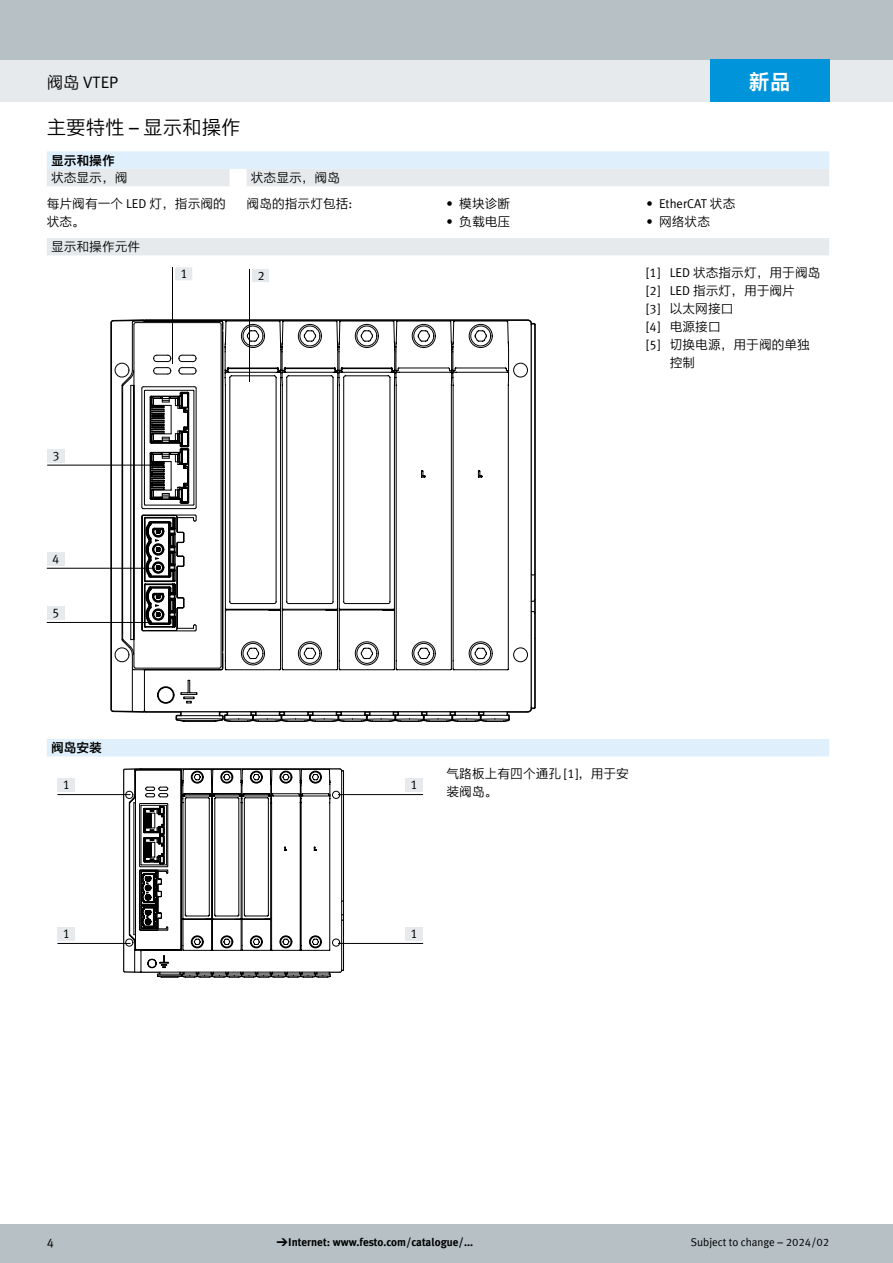
<style>
.page{position:relative;width:893px;height:1263px;background:#fff}
.page>*{position:absolute;margin:0;border:0;box-sizing:border-box;transform-origin:0 0}
.t1{font:700 21px "Festo Chinese S";color:#fff}
.t2{font:19.5px "Festo Chinese S";color:#000}
.t3{font:16.5px "Festo Chinese S";color:#000}
.t4{font:12.75px/18px "Festo Chinese S";color:#000}
.t5{font:700 12.75px "Festo Chinese S";color:#000}
.t6{font:700 11.25px "Festo Chinese S";color:#000}
.t7{font:11.25px "Festo Chinese S";color:#000}
.s1{font-family:"Meto Pict 182";font-weight:400}
</style>
<div class="page">
<div style="left:0;top:1225px;width:893px;height:38px;background:#b6c0c5"></div>
<div style="left:0;top:60px;width:893px;height:42px;background:#e7eaec"></div>
<div style="left:0;top:0;width:893px;height:60px;background:#b6c0c5"></div>
<div style="left:47px;top:151px;width:782px;height:18px;background:#dff0fc"></div>
<svg style="left:47px;top:169px;width:782px;height:86px"></svg>
<svg style="left:110px;top:319px;width:426px;height:403px"></svg>
<div style="left:172px;top:267px;width:21px;height:97px;background:#000"></div>
<div style="left:173px;top:267px;width:20px;height:97px;background:#fff"></div>
<div style="left:175px;top:267px;width:17px;height:13px;background:#e7eaec"></div>
<div style="left:249px;top:269px;width:21px;height:113px;background:#000"></div>
<svg style="left:250px;top:269px;width:20px;height:113px;background:#e2e2e2"></svg>
<div style="left:252px;top:269px;width:17px;height:13px;background:#e7eaec"></div>
<div style="left:47px;top:449px;width:18px;height:13px;background:#e7eaec"></div>
<hr style="left:47px;top:465px;width:114px;height:1px;background:#000">
<div style="left:47px;top:552px;width:18px;height:13px;background:#e7eaec"></div>
<hr style="left:47px;top:568px;width:108px;height:1px;background:#000">
<div style="left:47px;top:607px;width:18px;height:13px;background:#e7eaec"></div>
<hr style="left:47px;top:622px;width:105px;height:1px;background:#000">
<div style="left:47px;top:739px;width:782px;height:17px;background:#dff0fc"></div>
<svg style="left:123px;top:768px;width:221px;height:209px"></svg>
<div style="left:57px;top:779px;width:18px;height:13px;background:#e7eaec"></div>
<hr style="left:57px;top:794px;width:74px;height:1px;background:#000">
<div style="left:405px;top:779px;width:18px;height:13px;background:#e7eaec"></div>
<hr style="left:338px;top:794px;width:85px;height:1px;background:#000">
<div style="left:57px;top:927px;width:18px;height:13px;background:#e7eaec"></div>
<hr style="left:57px;top:943px;width:74px;height:1px;background:#000">
<div style="left:405px;top:927px;width:18px;height:13px;background:#e7eaec"></div>
<hr style="left:338px;top:943px;width:85px;height:1px;background:#000">
<div style="left:710px;top:60px;width:119px;height:42px;background:#0095db"></div>
<p class="t3" style="left:47px;top:70px;width:73px">阀岛 VTEP</p>
<h2 class="t2" style="left:47px;top:113px;width:196px">主要特性 – 显示和操作</h2>
<p class="t5" style="left:51px;top:150px;width:65px">显示和操作</p>
<p class="t4" style="left:51px;top:168px;width:78px">状态显示，阀</p>
<p class="t4" style="left:251px;top:168px;width:91px">状态显示，阀岛</p>
<p class="t4" style="left:47px;top:193px;width:181px">每片阀有一个 LED 灯，指示阀的状态。</p>
<p class="t4" style="left:247px;top:193px;width:107px">阀岛的指示灯包括:</p>
<p class="t4" style="left:446px;top:193px;width:65px">• 模块诊断</p>
<p class="t4" style="left:446px;top:211px;width:65px">• 负载电压</p>
<p class="t4" style="left:51px;top:237px;width:91px">显示和操作元件</p>
<p class="t4" style="left:180px;top:264px;width:9px">1</p>
<p class="t4" style="left:257px;top:265px;width:9px">2</p>
<p class="t4" style="left:53px;top:445px;width:9px">3</p>
<p class="t4" style="left:52px;top:548px;width:9px">4</p>
<p class="t4" style="left:52px;top:603px;width:9px">5</p>
<h1 class="t1" style="left:749px;top:65px;width:43px">新品</h1>
<p class="t4" style="left:646px;top:193px;width:91px">• EtherCAT 状态</p>
<p class="t4" style="left:646px;top:211px;width:65px">• 网络状态</p>
<p class="t4" style="left:646px;top:262px;width:176px">[1] LED 状态指示灯，用于阀岛</p>
<p class="t4" style="left:646px;top:280px;width:150px">[2] LED 指示灯，用于阀片</p>
<p class="t4" style="left:646px;top:298px;width:89px">[3] 以太网接口</p>
<p class="t4" style="left:646px;top:316px;width:76px">[4] 电源接口</p>
<p class="t4" style="left:646px;top:334px;width:165px">[5] 切换电源，用于阀的单独</p>
<p class="t4" style="left:670px;top:352px;width:27px">控制</p>
<p class="t5" style="left:51px;top:738px;width:52px">阀岛安装</p>
<p class="t4" style="left:63px;top:775px;width:9px">1</p>
<p class="t4" style="left:410px;top:775px;width:9px">1</p>
<p class="t4" style="left:446px;top:763px;width:184px">气路板上有四个通孔 [1]，用于安装阀岛。</p>
<p class="t4" style="left:63px;top:924px;width:9px">1</p>
<p class="t4" style="left:410px;top:924px;width:9px">1</p>
<p class="t4" style="left:47px;top:1232px;width:9px">4</p>
<p class="t6" style="left:276px;top:1234px;width:198px"><span class="s1">d</span> Internet: www.festo.com/catalogue/...</p>
<p class="t7" style="left:691px;top:1233px;width:140px">Subject to change – 2024/02</p>
</div>
